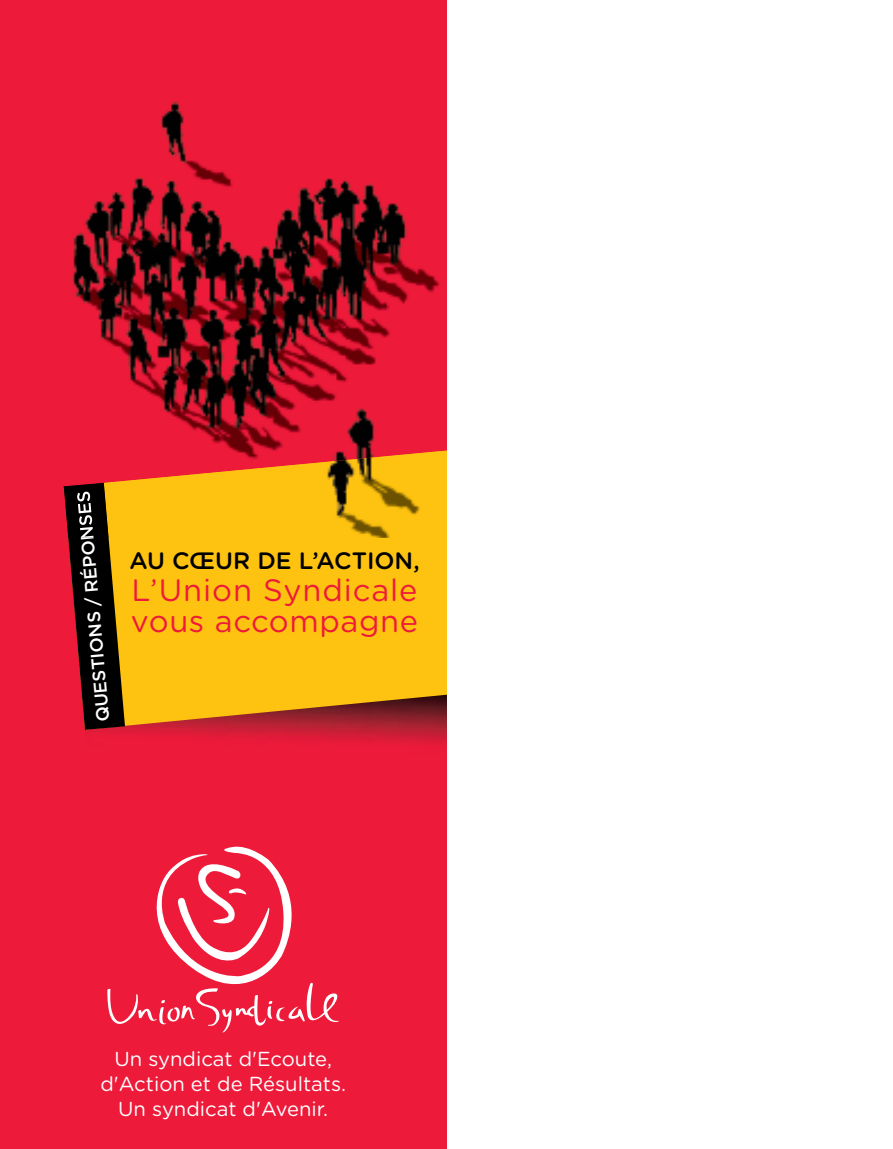
<style>
.page{position:relative;width:893px;height:1149px;background:#fff}
.page>*{position:absolute;margin:0;border:0;box-sizing:border-box;transform-origin:0 0}
.t1{font:30.82px/31.9px "Gotham Rounded";letter-spacing:.02em;color:#ed1a3a}
.t2{font:500 23.62px "Gotham Rounded";color:#000}
.t3{font:20.25px/24.8px "Gotham Rounded";color:#fff;text-align:center}
.t4{font:500 18px "Gotham";color:#fff}
</style>
<div class="page">
<div style="left:0;top:0;width:446px;height:1148px;background:#ed1a3a"></div>
<svg style="left:107px;top:846px;width:232px;height:186px"></svg>
<img style="left:85px;top:729px;width:361px;height:15px">
<svg style="left:125px;top:450px;width:321px;height:279px;background:#f3b212"></svg>
<svg style="left:68px;top:537px;width:57px;height:192px;background:#48200b"></svg>
<img style="left:71px;top:102px;width:371px;height:349px">
<img style="left:109px;top:451px;width:333px;height:86px">
<img style="left:64px;top:482px;width:45px;height:55px">
<p class="t4" style="left:93px;top:722px;width:233px;rotate:-95deg">QUEST OI NS / RÉPONSES</p>
<p class="t2" style="left:129px;top:552px;width:292px">AU CŒUR DE L’ACTION,</p>
<h1 class="t1" style="left:131px;top:576px;width:289px">L’Union Syndicale vous accompagne</h1>
<p class="t3" style="left:100px;top:1047px;width:247px">Un syndicat d'Ecoute, d'Action et de Résultats.<br>Un syndicat d'Avenir.</p>
</div>
